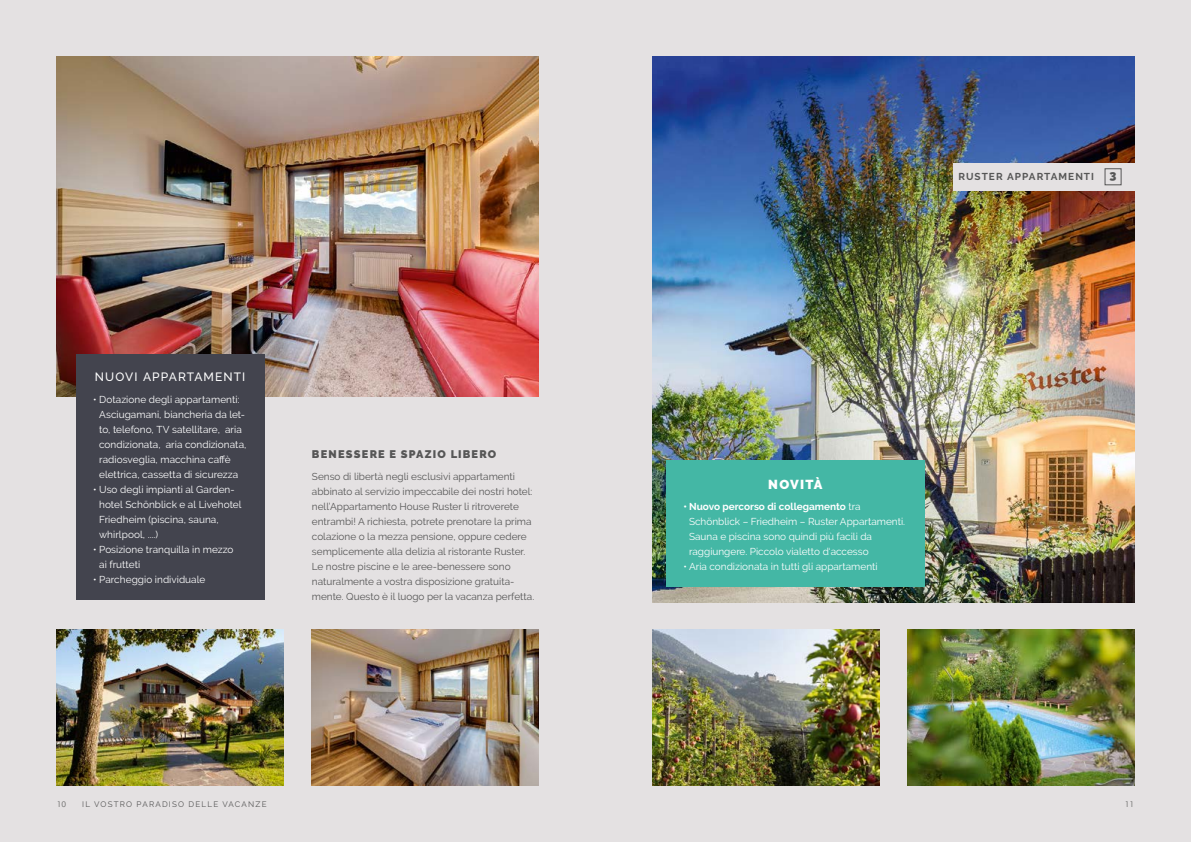
<style>
.page{position:relative;width:1191px;height:842px;background:#e4e1e2}
.page>*{position:absolute;margin:0;border:0;box-sizing:border-box;transform-origin:0 0}
.t1{font:900 13px "Raleway";letter-spacing:.085em;color:#fff}
.t2{font:500 12px "Raleway";letter-spacing:.09em;color:#fff}
.t3{font:900 12px "Raleway";color:#565656}
.t4{font:900 11px "Raleway";letter-spacing:.11em;color:#565656}
.t5{font:10px/15px "Raleway";color:#fff}
.t6{font:10px/15px "Raleway";color:#565656}
.t7{font:700 10px "Raleway";letter-spacing:.1em;color:#565656}
.t8{font:8px "Raleway";letter-spacing:.15em;color:#565656}
.t9{font:8px "Futura BT";color:#6f6f6e}
.s1{font-weight:700}
</style>
<div class="page">
<img style="left:57px;top:57px;width:482px;height:340px">
<img style="left:57px;top:629px;width:226px;height:156px">
<img style="left:652px;top:57px;width:482px;height:545px">
<img style="left:907px;top:629px;width:227px;height:156px">
<div style="left:952px;top:163px;width:227px;height:28px;background:#e4e1e2"></div>
<div style="left:1104px;top:168px;width:17px;height:17px;border:1px solid #565656"></div>
<div style="left:666px;top:460px;width:258px;height:127px;background:#44b7a5"></div>
<div style="left:76px;top:354px;width:188px;height:246px;background:#43444e"></div>
<img style="left:312px;top:629px;width:227px;height:156px">
<img style="left:652px;top:629px;width:227px;height:156px">
<p class="t2" style="left:95px;top:369px;width:152px">NUOVI APPARTAMENTI</p>
<p class="t5" style="left:99px;top:392px;width:149px;text-indent:-6px">• Dotazione degli appartamenti:<br>Asciugamani, biancheria da let&shy;to, telefono, TV satellitare, aria condizionata, aria condizionata, radiosveglia, macchina caffè elettrica, cassetta di sicurezza</p>
<p class="t5" style="left:99px;top:482px;width:144px;text-indent:-6px">• Uso degli impianti al Garden&shy;hotel Schönblick e al Livehotel<br>Friedheim (piscina, sauna, whirlpool, ....)</p>
<p class="t5" style="left:99px;top:542px;width:136px;text-indent:-6px">• Posizione tranquilla in mezzo ai frutteti</p>
<p class="t5" style="left:93px;top:572px;width:114px">• Parcheggio individuale</p>
<p class="t4" style="left:312px;top:447px;width:186px">BENESSERE E SPAZIO LIBERO</p>
<p class="t6" style="left:312px;top:469px;width:224px">Senso di libertà negli esclusivi appartamenti abbinato al servizio impeccabile dei nostri hotel: nell’Appartamento House Ruster li ritroverete entrambi! A richiesta, potrete prenotare la prima colazione o la mezza pensione, oppure cedere semplicemente alla delizia al ristorante Ruster.<br>Le nostre piscine e le aree-benessere sono naturalmente a vostra disposizione gratuita&shy;mente. Questo è il luogo per la vacanza perfetta.</p>
<p class="t7" style="left:958px;top:171px;width:137px">RUSTER APPARTAMENTI</p>
<p class="t3" style="left:1109px;top:168px;width:8px">3</p>
<h1 class="t1" style="left:768px;top:477px;width:56px">NOVITÀ</h1>
<p class="t5" style="left:689px;top:499px;width:217px;text-indent:-6px"><span class="s1">• Nuovo percorso di collegamento</span> tra Schönblick – Friedheim – Ruster Appartamenti.<br>Sauna e piscina sono quindi più facili da raggiungere. Piccolo vialetto d‘accesso</p>
<p class="t5" style="left:683px;top:559px;width:196px">• Aria condizionata in tutti gli appartamenti</p>
<p class="t9" style="left:57px;top:799px;width:11px">10</p>
<p class="t9" style="left:1124px;top:799px;width:11px">11</p>
<p class="t8" style="left:82px;top:799px;width:186px">IL VOSTRO PARADISO DELLE VACANZE</p>
</div>
